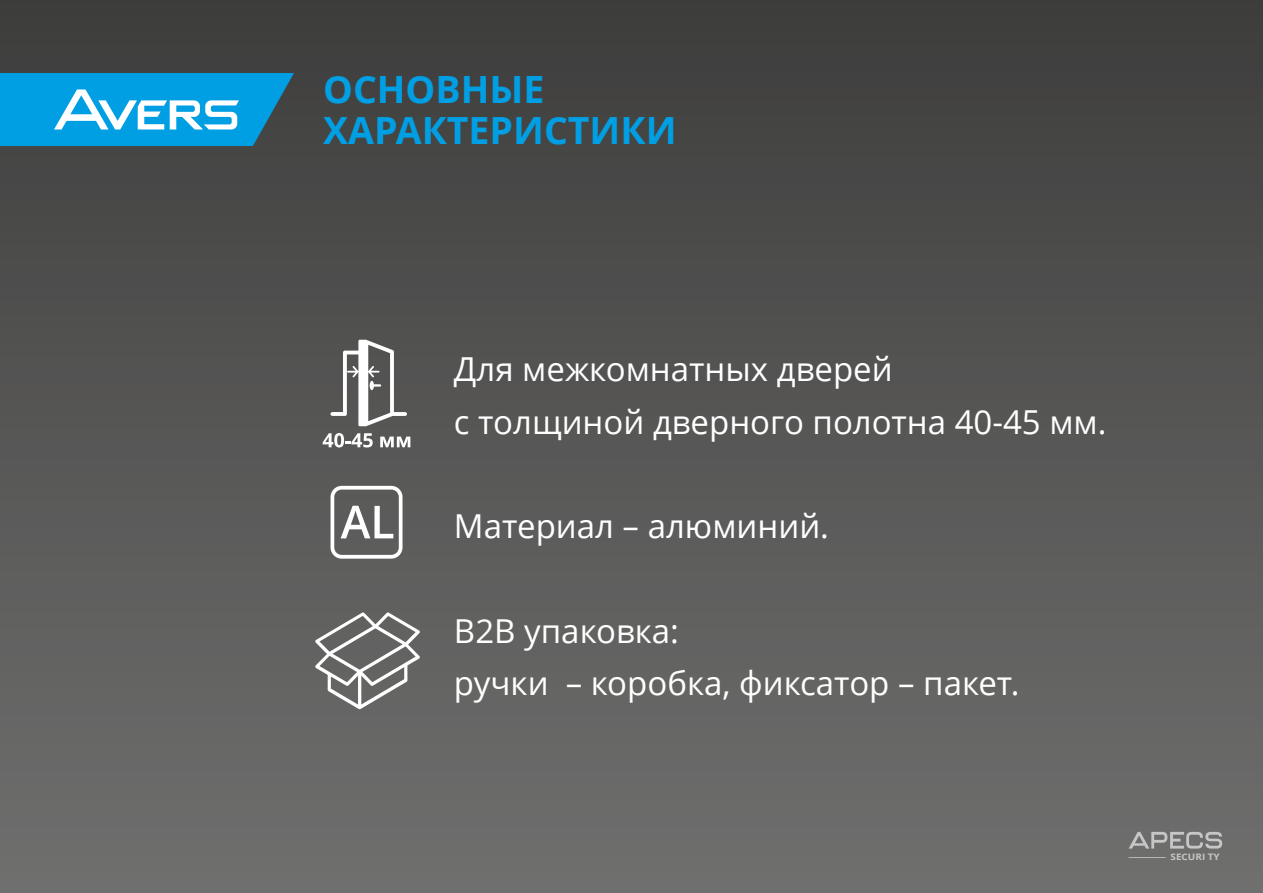
<style>
.page{position:relative;width:1263px;height:893px;background:#fff}
.page>*{position:absolute;margin:0;border:0;box-sizing:border-box;transform-origin:0 0}
.t1{font:700 37.5px/40.5px "Open Sans";color:#009fe3}
.t2{font:33px/52.3px "Open Sans";color:#fff}
.t3{font:700 9px "Open Sans";color:#c6c6c6;scale:1.11 1}
</style>
<div class="page">
<div style="left:0;top:0;width:1263px;height:893px;background:linear-gradient(to bottom,#3e3d3d,#707070)"></div>
<svg style="left:0;top:73px;width:294px;height:73px;background:#25a4db"></svg>
<svg style="left:1128px;top:832px;width:94px;height:17px;background:#919191"></svg>
<hr style="left:1128px;top:857px;width:37px;height:1px;background:#c6c6c6">
<svg style="left:330px;top:486px;width:72px;height:73px"></svg>
<svg style="left:315px;top:612px;width:105px;height:97px"></svg>
<svg style="left:330px;top:340px;width:77px;height:86px"></svg>
<svg style="left:323px;top:433px;width:50px;height:14px"></svg>
<svg style="left:380px;top:437px;width:30px;height:10px"></svg>
<p class="t1" style="left:323px;top:68px;width:355px">ОСНОВНЫЕ<br>ХАРАКТЕРИСТИКИ</p>
<p class="t2" style="left:454px;top:342px;width:654px">Для межкомнатных дверей<br>с толщиной дверного полотна 40-45 мм.</p>
<p class="t2" style="left:454px;top:499px;width:377px">Материал – алюминий.</p>
<p class="t2" style="left:454px;top:604px;width:567px">B2B упаковка:<br>ручки – коробка, фиксатор – пакет.</p>
<p class="t3" style="left:1170px;top:851px;width:46px">SECURI TY</p>
</div>
